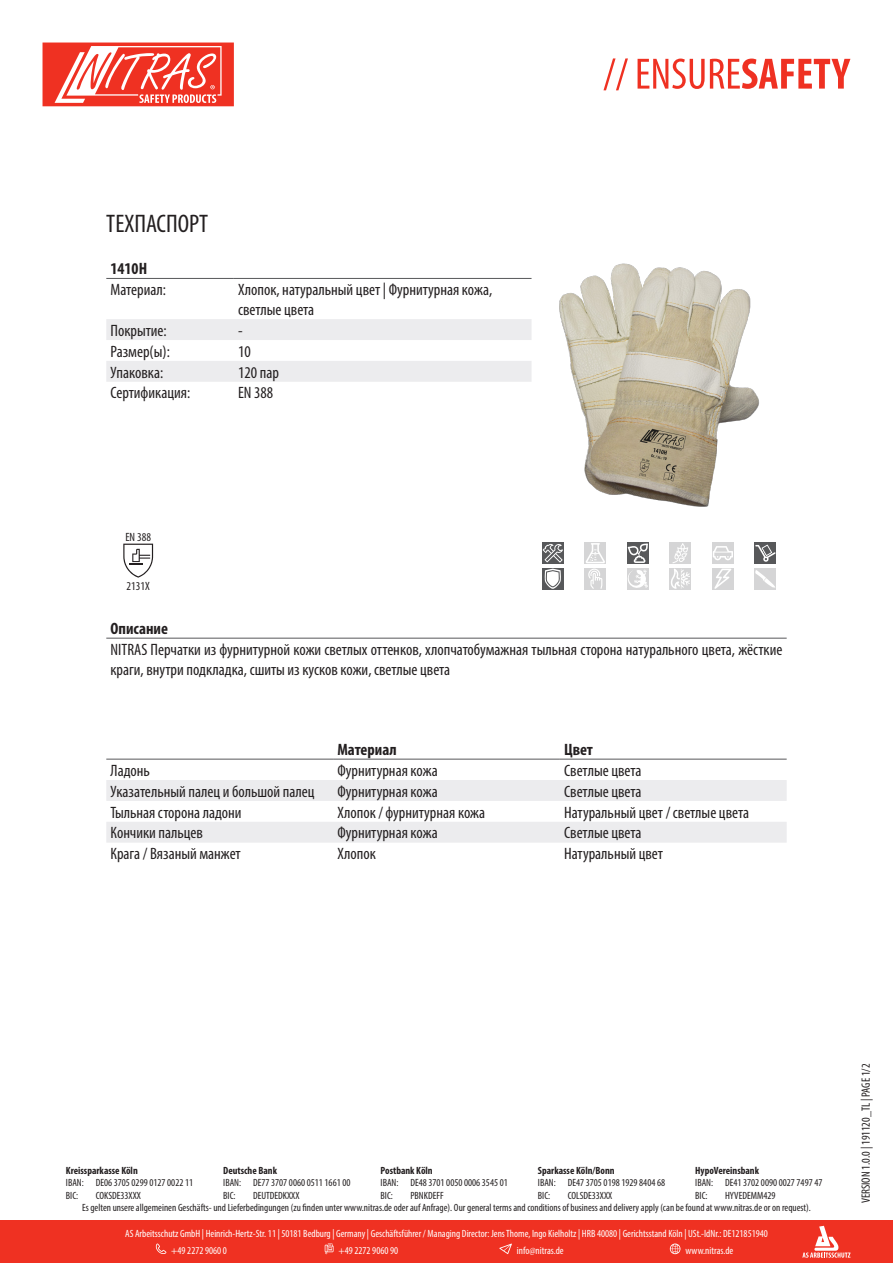
<style>
.page{position:relative;width:893px;height:1263px;background:#fff}
.page>*{position:absolute;margin:0;border:0;box-sizing:border-box;transform-origin:0 0}
.t1{font:condensed 25.5px "Myriad Pro";color:#231f20}
.t2{font:condensed 16.5px/19.8px "Myriad Pro";color:#231f20}
.t3{font:700 condensed 16.5px "Myriad Pro";color:#231f20}
.t4{font:condensed 12px "Myriad Pro";color:#231f20}
.t5{font:condensed 10.5px/12.6px "Myriad Pro";color:#231f20}
.t6{font:condensed 10.5px/17px "Myriad Pro";color:#fff}
.t7{font:700 condensed 10.5px "Myriad Pro";color:#231f20}
</style>
<div class="page">
<svg style="left:603px;top:58px;width:247px;height:32px"></svg>
<svg style="left:43px;top:43px;width:191px;height:63px"></svg>
<div style="left:0;top:1220px;width:893px;height:43px;background:#ef3122"></div>
<svg style="left:802px;top:1226px;width:48px;height:32px"></svg>
<svg style="left:156px;top:1243px;width:10px;height:11px"></svg>
<svg style="left:325px;top:1243px;width:9px;height:11px"></svg>
<svg style="left:499px;top:1243px;width:13px;height:11px"></svg>
<svg style="left:670px;top:1243px;width:10px;height:11px"></svg>
<svg style="left:106px;top:319px;width:425px;height:63px"></svg>
<hr style="left:106px;top:278px;width:128px;height:1px;background:#57585a">
<hr style="left:234px;top:278px;width:297px;height:1px;background:#57585a">
<img style="left:531px;top:263px;width:228px;height:244px">
<svg style="left:123px;top:544px;width:30px;height:34px"></svg>
<div style="left:542px;top:542px;width:21px;height:22px;background:#57585a"></div>
<svg style="left:543px;top:544px;width:20px;height:18px"></svg>
<div style="left:585px;top:542px;width:21px;height:22px;background:#d5d5d6"></div>
<svg style="left:586px;top:543px;width:19px;height:20px"></svg>
<div style="left:627px;top:542px;width:21px;height:22px;background:#57585a"></div>
<svg style="left:628px;top:543px;width:20px;height:20px"></svg>
<div style="left:670px;top:542px;width:21px;height:22px;background:#d5d5d6"></div>
<div style="left:712px;top:542px;width:21px;height:22px;background:#d5d5d6"></div>
<svg style="left:713px;top:546px;width:20px;height:14px"></svg>
<div style="left:755px;top:542px;width:21px;height:22px;background:#57585a"></div>
<svg style="left:755px;top:545px;width:21px;height:17px"></svg>
<div style="left:542px;top:568px;width:21px;height:21px;background:#57585a"></div>
<svg style="left:544px;top:569px;width:17px;height:20px"></svg>
<svg style="left:585px;top:568px;width:21px;height:21px"></svg>
<svg style="left:588px;top:569px;width:14px;height:20px"></svg>
<div style="left:627px;top:568px;width:21px;height:21px;background:#d5d5d6"></div>
<svg style="left:628px;top:569px;width:20px;height:19px"></svg>
<div style="left:670px;top:568px;width:21px;height:21px;background:#d5d5d6"></div>
<svg style="left:671px;top:543px;width:19px;height:46px"></svg>
<div style="left:712px;top:568px;width:21px;height:21px;background:#d5d5d6"></div>
<svg style="left:714px;top:569px;width:17px;height:20px"></svg>
<div style="left:755px;top:568px;width:21px;height:21px;background:#d5d5d6"></div>
<svg style="left:755px;top:570px;width:20px;height:18px"></svg>
<hr style="left:106px;top:638px;width:681px;height:1px;background:#57585a">
<svg style="left:106px;top:780px;width:681px;height:63px"></svg>
<hr style="left:106px;top:759px;width:227px;height:1px;background:#57585a">
<hr style="left:333px;top:759px;width:227px;height:1px;background:#57585a">
<hr style="left:560px;top:759px;width:227px;height:1px;background:#57585a">
<p class="t1" style="left:106px;top:208px;width:103px">ТЕХПАСПОРТ</p>
<p class="t3" style="left:111px;top:258px;width:38px">1410H</p>
<p class="t2" style="left:111px;top:279px;width:57px">Материал:</p>
<p class="t2" style="left:238px;top:279px;width:256px">Хлопок, натуральный цвет | Фурнитурная кожа, светлые цвета</p>
<p class="t2" style="left:111px;top:320px;width:58px">Покрытие:</p>
<p class="t2" style="left:238px;top:320px;width:6px">-</p>
<p class="t2" style="left:111px;top:341px;width:61px">Размер(ы):</p>
<p class="t2" style="left:238px;top:341px;width:14px">10</p>
<p class="t2" style="left:111px;top:362px;width:54px">Упаковка:</p>
<p class="t2" style="left:238px;top:362px;width:42px">120 пар</p>
<p class="t2" style="left:111px;top:383px;width:81px">Сертификация:</p>
<p class="t2" style="left:238px;top:383px;width:37px">EN 388</p>
<p class="t4" style="left:125px;top:529px;width:27px">EN 388</p>
<p class="t4" style="left:127px;top:578px;width:25px">2131X</p>
<p class="t3" style="left:111px;top:618px;width:59px">Описание</p>
<p class="t2" style="left:111px;top:639px;width:673px">NITRAS Перчатки из фурнитурной кожи светлых оттенков, хлопчатобумажная тыльная сторона натурального цвета, жёсткие краги, внутри подкладка, сшиты из кусков кожи, светлые цвета</p>
<p class="t3" style="left:337px;top:739px;width:61px">Материал</p>
<p class="t3" style="left:564px;top:739px;width:30px">Цвет</p>
<p class="t2" style="left:111px;top:760px;width:41px">Ладонь</p>
<p class="t2" style="left:337px;top:760px;width:102px">Фурнитурная кожа</p>
<p class="t2" style="left:564px;top:760px;width:79px">Светлые цвета</p>
<p class="t2" style="left:111px;top:781px;width:205px">Указательный палец и большой палец</p>
<p class="t2" style="left:337px;top:781px;width:102px">Фурнитурная кожа</p>
<p class="t2" style="left:564px;top:781px;width:79px">Светлые цвета</p>
<p class="t2" style="left:111px;top:802px;width:133px">Тыльная сторона ладони</p>
<p class="t2" style="left:337px;top:802px;width:149px">Хлопок / фурнитурная кожа</p>
<p class="t2" style="left:564px;top:802px;width:186px">Натуральный цвет / светлые цвета</p>
<p class="t2" style="left:111px;top:823px;width:94px">Кончики пальцев</p>
<p class="t2" style="left:337px;top:823px;width:102px">Фурнитурная кожа</p>
<p class="t2" style="left:564px;top:823px;width:79px">Светлые цвета</p>
<p class="t2" style="left:111px;top:844px;width:132px">Крага / Вязаный манжет</p>
<p class="t2" style="left:337px;top:844px;width:40px">Хлопок</p>
<p class="t2" style="left:564px;top:844px;width:100px">Натуральный цвет</p>
<p class="t7" style="left:66px;top:1164px;width:73px">Kreissparkasse Köln</p>
<p class="t7" style="left:223px;top:1164px;width:55px">Deutsche Bank</p>
<p class="t7" style="left:381px;top:1164px;width:54px">Postbank Köln</p>
<p class="t7" style="left:538px;top:1164px;width:78px">Sparkasse Köln/Bonn</p>
<p class="t7" style="left:695px;top:1164px;width:65px">HypoVereinsbank</p>
<p class="t5" style="left:66px;top:1176px;width:19px">IBAN:<br>BIC:</p>
<p class="t5" style="left:96px;top:1176px;width:99px">DE06 3705 0299 0127 0022 11<br>COKSDE33XXX</p>
<p class="t5" style="left:223px;top:1176px;width:19px">IBAN:<br>BIC:</p>
<p class="t5" style="left:253px;top:1176px;width:99px">DE77 3707 0060 0511 1661 00<br>DEUTDEDKXXX</p>
<p class="t5" style="left:381px;top:1176px;width:19px">IBAN:<br>BIC:</p>
<p class="t5" style="left:410px;top:1176px;width:99px">DE48 3701 0050 0006 3545 01<br>PBNKDEFF</p>
<p class="t5" style="left:538px;top:1176px;width:19px">IBAN:<br>BIC:</p>
<p class="t5" style="left:568px;top:1176px;width:99px">DE47 3705 0198 1929 8404 68<br>COLSDE33XXX</p>
<p class="t5" style="left:695px;top:1176px;width:19px">IBAN:<br>BIC:</p>
<p class="t5" style="left:725px;top:1176px;width:99px">DE41 3702 0090 0027 7497 47</p>
<p class="t5" style="left:725px;top:1189px;width:52px">HYVEDEMM429</p>
<p class="t5" style="left:82px;top:1201px;width:730px">Es gelten unsere allgemeinen Geschäfts- und Lieferbedingungen (zu finden unter www.nitras.de oder auf Anfrage). Our general terms and conditions of business and delivery apply (can be found at www.nitras.de or on request).</p>
<p class="t6" style="left:171px;top:1225px;width:598px;text-indent:-46px">AS Arbeitsschutz GmbH | Heinrich-Hertz-Str. 11 | 50181 Bedburg | Germany | Geschäftsführer / Managing Director: Jens Thome, Ingo Kielholtz | HRB 40080 | Gerichtsstand Köln | USt.-IdNr.: DE121851940 +49 2272 9060 0</p>
<p class="t6" style="left:338px;top:1242px;width:61px">+49 2272 9060 90</p>
<p class="t6" style="left:517px;top:1242px;width:48px">info@nitras.de</p>
<p class="t6" style="left:685px;top:1242px;width:49px">www.nitras.de</p>
<p class="t4" style="left:859px;top:1203px;width:141px;rotate:-90deg">VERSION 1.0.0 | 191120_TL | PAGE 1/2</p>
</div>
